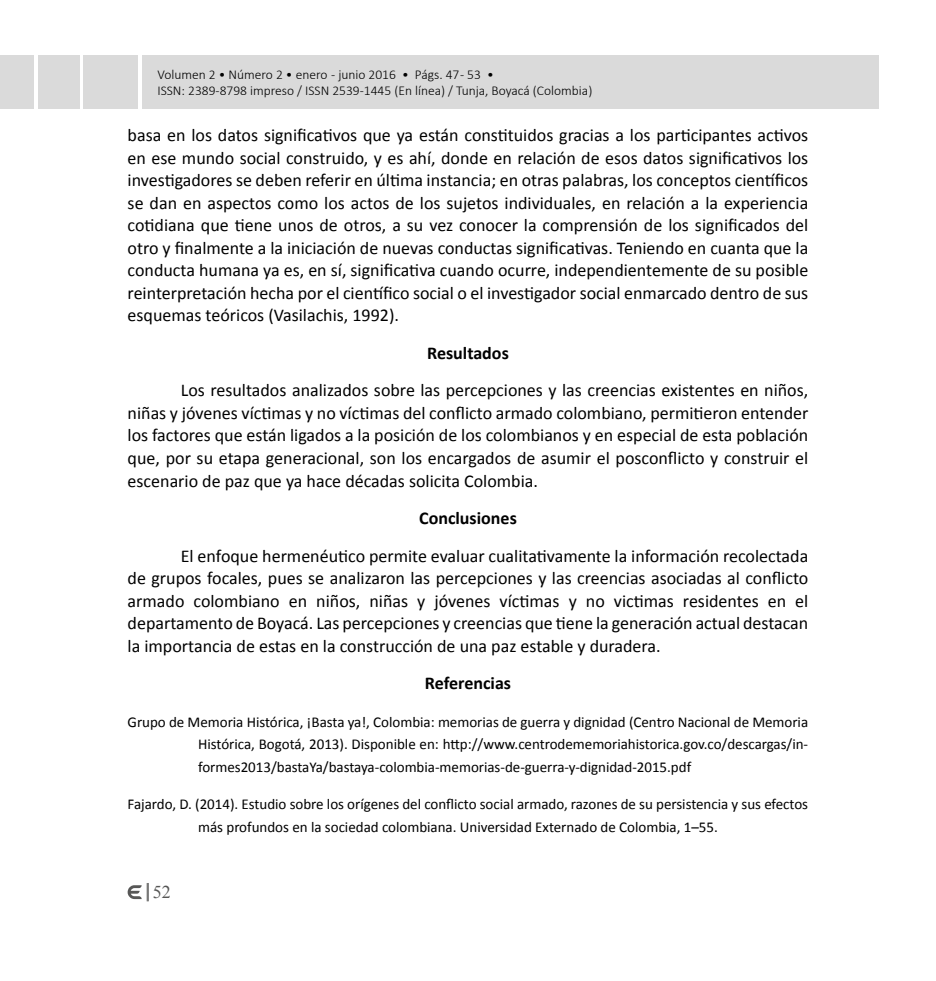
<style>
.page{position:relative;width:936px;height:981px;background:#fff}
.page>*{position:absolute;margin:0;border:0;box-sizing:border-box;transform-origin:0 0}
.t1{font:18px/22.5px "Calibri";color:#000;text-align:justify}
.t2{font:700 18px "Calibri";color:#000}
.t3{font:18px "Times New Roman";color:#575756}
.t4{font:15px/22.5px "Calibri";color:#000;text-align:justify}
.t5{font:300 13.5px/16.2px "Calibri";color:#000}
</style>
<div class="page">
<svg style="left:128px;top:883px;width:21px;height:17px"></svg>
<div style="left:38px;top:55px;width:41px;height:54px;background:#dadada"></div>
<div style="left:0;top:55px;width:34px;height:54px;background:#dadada"></div>
<div style="left:83px;top:55px;width:55px;height:54px;background:#dadada"></div>
<div style="left:142px;top:55px;width:736px;height:54px;background:#dadada"></div>
<p class="t5" style="left:157px;top:66px;width:436px">Volumen 2 • Número 2 • enero - junio 2016 • Págs. 47 - 53 •<br>ISSN: 2389-8798 impreso / ISSN 2539-1445 (En línea) / Tunja, Boyacá (Colombia)</p>
<p class="t1" style="left:128px;top:123px;width:682px">basa en los datos significativos que ya están constituidos gracias a los participantes activos en ese mundo social construido, y es ahí, donde en relación de esos datos significativos los investigadores se deben referir en última instancia; en otras palabras, los conceptos científicos se dan en aspectos como los actos de los sujetos individuales, en relación a la experiencia cotidiana que tiene unos de otros, a su vez conocer la comprensión de los significados del otro y finalmente a la iniciación de nuevas conductas significativas. Teniendo en cuanta que la conducta humana ya es, en sí, significativa cuando ocurre, independientemente de su posible reinterpretación hecha por el científico social o el investigador social enmarcado dentro de sus esquemas teóricos (Vasilachis, 1992).</p>
<p class="t2" style="left:427px;top:341px;width:83px">Resultados</p>
<p class="t1" style="left:128px;top:378px;width:682px;text-indent:53px">Los resultados analizados sobre las percepciones y las creencias existentes en niños, niñas y jóvenes víctimas y no víctimas del conflicto armado colombiano, permitieron entender los factores que están ligados a la posición de los colombianos y en especial de esta población que, por su etapa generacional, son los encargados de asumir el posconflicto y construir el escenario de paz que ya hace décadas solicita Colombia.</p>
<p class="t2" style="left:419px;top:506px;width:99px">Conclusiones</p>
<p class="t1" style="left:128px;top:543px;width:682px;text-indent:53px">El enfoque hermenéutico permite evaluar cualitativamente la información recolectada de grupos focales, pues se analizaron las percepciones y las creencias asociadas al conflicto armado colombiano en niños, niñas y jóvenes víctimas y no victimas residentes en el departamento de Boyacá. Las percepciones y creencias que tiene la generación actual destacan la importancia de estas en la construcción de una paz estable y duradera.</p>
<p class="t2" style="left:425px;top:671px;width:88px">Referencias</p>
<p class="t4" style="left:198px;top:709px;width:611px;text-indent:-70px">Grupo de Memoria Histórica, ¡Basta ya!, Colombia: memorias de guerra y dignidad (Centro Nacional de Memoria Histórica, Bogotá, 2013). Disponible en: http://www.centrodememoriahistorica.gov.co/descargas/in&shy;formes2013/bastaYa/bastaya-colombia-memorias-de-guerra-y-dignidad-2015.pdf</p>
<p class="t4" style="left:198px;top:792px;width:611px;text-indent:-70px">Fajardo, D. (2014). Estudio sobre los orígenes del conflicto social armado, razones de su persistencia y sus efectos más profundos en la sociedad colombiana. Universidad Externado de Colombia, 1–55.</p>
<p class="t3" style="left:153px;top:879px;width:19px">52</p>
</div>
